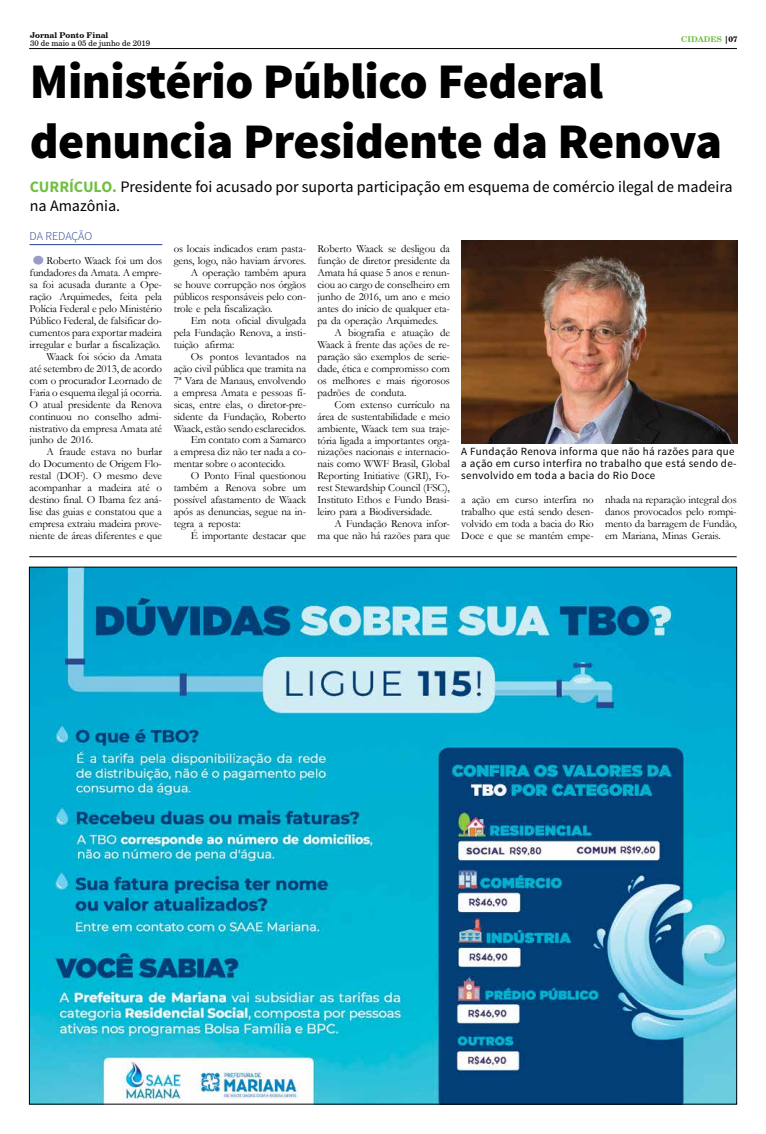
<style>
.page{position:relative;width:766px;height:1134px;background:#fff}
.page>*{position:absolute;margin:0;border:0;box-sizing:border-box;transform-origin:0 0}
.t1{font:900 49.9px/59.9px "Source Sans Pro";letter-spacing:-.01em;color:#000}
.t2{font:16px/19.2px "Source Sans Pro";color:#000}
.t3{font:300 12px "Source Sans Pro";letter-spacing:-.01em;color:#25408f}
.t4{font:11px/12px "Garamond";letter-spacing:-.01em;color:#000;text-align:justify}
.t5{font:11px/12px "Source Sans Pro";letter-spacing:.03em;color:#000}
.t6{font:8px "Century Schlbk Cyrillic BT";color:#000}
.t7{font:700 8px "Century Schlbk Cyrillic BT";color:#000}
.t8{font:700 8px "Century Schlbk Cyrillic BT";color:#72bf44}
.s1{color:#000}
.s2{font-weight:700;color:#72bf44}
</style>
<div class="page">
<hr style="left:29px;top:48px;width:707px;height:1px;background:#000">
<hr style="left:30px;top:244px;width:132px;height:1px;background:#25408f">
<div style="left:33px;top:256px;width:10px;height:9px;background:#9b9bc5;border-radius:50%"></div>
<img style="left:461px;top:241px;width:276px;height:202px">
<img style="left:31px;top:569px;width:703px;height:533px">
<hr style="left:29px;top:556px;width:707px;height:1px;background:#000">
<p class="t7" style="left:30px;top:30px;width:80px">Jornal Ponto Final</p>
<p class="t6" style="left:30px;top:38px;width:122px">30 de maio a 05 de junho de 2019</p>
<p class="t8" style="left:681px;top:34px;width:58px">CIDADES <span class="s1">|07</span></p>
<h1 class="t1" style="left:30px;top:53px;width:693px">Ministério Público Federal denuncia Presidente da Renova</h1>
<h2 class="t2" style="left:30px;top:177px;width:704px"><span class="s2">CURRÍCULO.</span> Presidente foi acusado por suporta participação em esquema de comércio ilegal de madeira na Amazônia.</h2>
<p class="t3" style="left:30px;top:229px;width:64px">DA REDAÇÃO</p>
<p class="t4" style="left:47px;top:254px;width:117px">Roberto Waack foi um dos</p>
<p class="t4" style="left:30px;top:266px;width:134px">fundadores da Amata. A empre-</p>
<p class="t4" style="left:30px;top:278px;width:134px">sa foi acusada durante a Ope-</p>
<p class="t4" style="left:30px;top:290px;width:134px">ração Arquimedes, feita pela</p>
<p class="t4" style="left:30px;top:302px;width:134px">Polícia Federal e pelo Ministério</p>
<p class="t4" style="left:30px;top:314px;width:134px">Público Federal, de falsificar do-</p>
<p class="t4" style="left:30px;top:326px;width:134px">cumentos para exportar madeira</p>
<p class="t4" style="left:30px;top:338px;width:132px">irregular e burlar a fiscalização.</p>
<p class="t4" style="left:47px;top:350px;width:117px">Waack foi sócio da Amata</p>
<p class="t4" style="left:30px;top:362px;width:134px">até setembro de 2013, de acordo</p>
<p class="t4" style="left:30px;top:374px;width:134px">com o procurador Leornado de</p>
<p class="t4" style="left:30px;top:386px;width:134px">Faria o esquema ilegal já ocorria.</p>
<p class="t4" style="left:30px;top:398px;width:134px">O atual presidente da Renova</p>
<p class="t4" style="left:30px;top:410px;width:134px">continuou no conselho admi-</p>
<p class="t4" style="left:30px;top:422px;width:134px">nistrativo da empresa Amata até</p>
<p class="t4" style="left:30px;top:434px;width:65px">junho de 2016.</p>
<p class="t4" style="left:47px;top:446px;width:117px">A fraude estava no burlar</p>
<p class="t4" style="left:30px;top:458px;width:134px">do Documento de Origem Flo-</p>
<p class="t4" style="left:30px;top:470px;width:134px">restal (DOF). O mesmo deve</p>
<p class="t4" style="left:30px;top:482px;width:134px">acompanhar a madeira até o</p>
<p class="t4" style="left:30px;top:494px;width:134px">destino final. O Ibama fez aná-</p>
<p class="t4" style="left:30px;top:506px;width:134px">lise das guias e constatou que a</p>
<p class="t4" style="left:30px;top:518px;width:134px">empresa extraiu madeira prove-</p>
<p class="t4" style="left:30px;top:530px;width:134px">niente de áreas diferentes e que</p>
<p class="t4" style="left:174px;top:242px;width:134px">os locais indicados eram pasta-</p>
<p class="t4" style="left:174px;top:254px;width:134px">gens, logo, não haviam árvores.</p>
<p class="t4" style="left:191px;top:266px;width:117px">A operação também apura</p>
<p class="t4" style="left:174px;top:278px;width:134px">se houve corrupção nos órgãos</p>
<p class="t4" style="left:174px;top:290px;width:134px">públicos responsáveis pelo con-</p>
<p class="t4" style="left:174px;top:302px;width:100px">trole e pela fiscalização.</p>
<p class="t4" style="left:191px;top:314px;width:117px">Em nota oficial divulgada</p>
<p class="t4" style="left:174px;top:326px;width:134px">pela Fundação Renova, a insti-</p>
<p class="t4" style="left:174px;top:338px;width:62px">tuição afirma:</p>
<p class="t4" style="left:191px;top:350px;width:117px">Os pontos levantados na</p>
<p class="t4" style="left:174px;top:362px;width:134px">ação civil pública que tramita na</p>
<p class="t4" style="left:174px;top:374px;width:134px">7ª Vara de Manaus, envolvendo</p>
<p class="t4" style="left:174px;top:386px;width:134px">a empresa Amata e pessoas fí-</p>
<p class="t4" style="left:174px;top:398px;width:134px">sicas, entre elas, o diretor-pre-</p>
<p class="t4" style="left:174px;top:410px;width:134px">sidente da Fundação, Roberto</p>
<p class="t4" style="left:174px;top:422px;width:134px">Waack, estão sendo esclarecidos.</p>
<p class="t4" style="left:191px;top:434px;width:117px">Em contato com a Samarco</p>
<p class="t4" style="left:174px;top:446px;width:134px">a empresa diz não ter nada a co-</p>
<p class="t4" style="left:174px;top:458px;width:113px">mentar sobre o acontecido.</p>
<p class="t4" style="left:191px;top:470px;width:117px">O Ponto Final questionou</p>
<p class="t4" style="left:174px;top:482px;width:134px">também a Renova sobre um</p>
<p class="t4" style="left:174px;top:494px;width:134px">possível afastamento de Waack</p>
<p class="t4" style="left:174px;top:506px;width:134px">após as denuncias, segue na in-</p>
<p class="t4" style="left:174px;top:518px;width:69px">tegra a reposta:</p>
<p class="t4" style="left:191px;top:530px;width:117px">É importante destacar que</p>
<p class="t4" style="left:317px;top:242px;width:134px">Roberto Waack se desligou da função de diretor presidente da Amata há quase 5 anos e renun&shy;ciou ao cargo de conselheiro em junho de 2016, um ano e meio antes do início de qualquer eta&shy;pa da operação Arquimedes.</p>
<p class="t4" style="left:317px;top:326px;width:134px;text-indent:17px">A biografia e atuação de Waack à frente das ações de re&shy;paração são exemplos de serie&shy;dade, ética e compromisso com os melhores e mais rigorosos padrões de conduta.</p>
<p class="t4" style="left:317px;top:398px;width:134px;text-indent:17px">Com extenso currículo na área de sustentabilidade e meio ambiente, Waack tem sua traje&shy;tória ligada a importantes orga&shy;nizações nacionais e internacio&shy;nais como WWF Brasil, Global Reporting Initiative (GRI), Fo&shy;rest Stewardship Council (FSC), Instituto Ethos e Fundo Brasi&shy;leiro para a Biodiversidade.</p>
<p class="t4" style="left:317px;top:518px;width:134px;text-align:right">A Fundação Renova infor-<br>ma que não há razões para que</p>
<p class="t5" style="left:461px;top:446px;width:277px">A Fundação Renova informa que não há razões para que a ação em curso interfira no trabalho que está sendo de&shy;senvolvido em toda a bacia do Rio Doce</p>
<p class="t4" style="left:461px;top:494px;width:134px">a ação em curso interfira no trabalho que está sendo desen&shy;volvido em toda a bacia do Rio Doce e que se mantém empe-</p>
<p class="t4" style="left:605px;top:494px;width:133px">nhada na reparação integral dos danos provocados pelo rompi&shy;mento da barragem de Fundão, em Mariana, Minas Gerais.</p>
</div>
